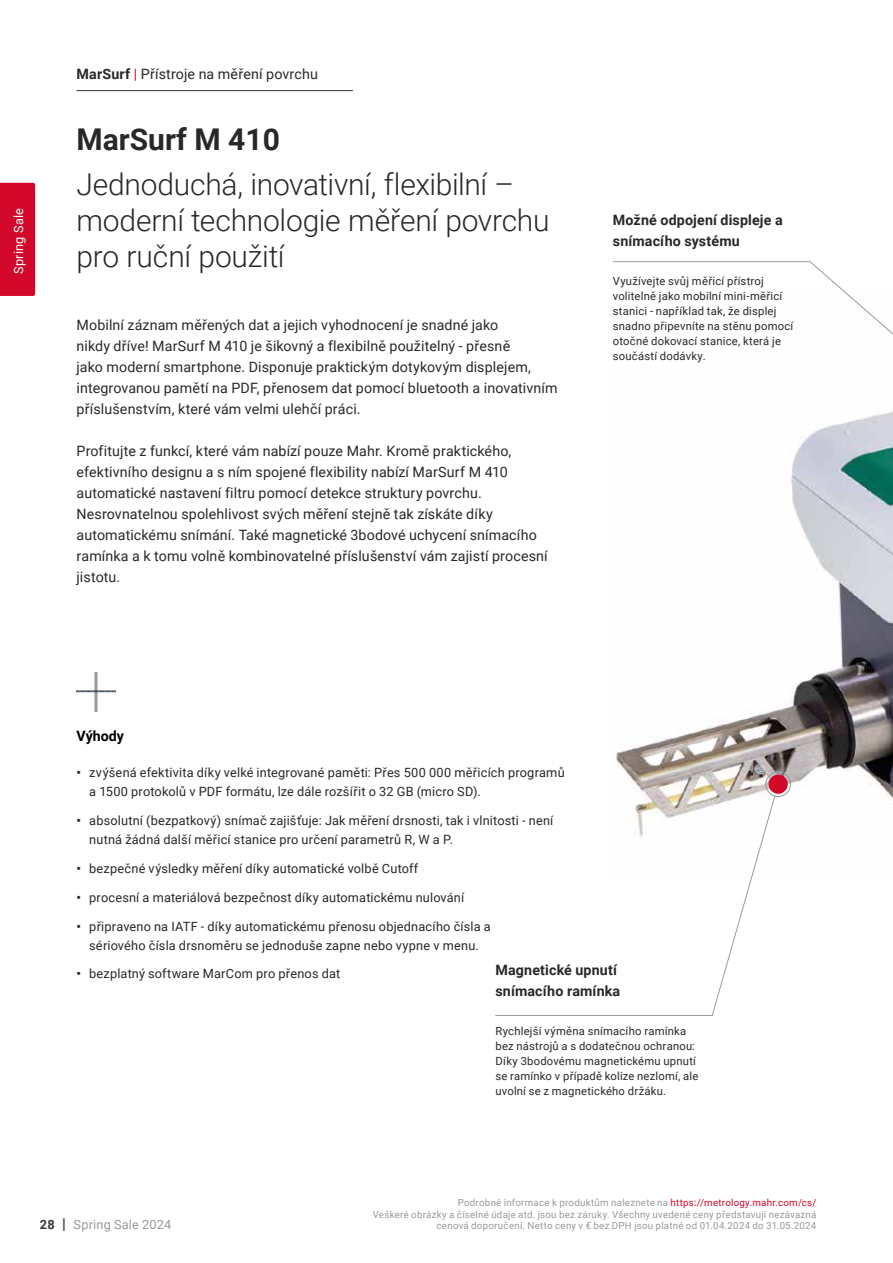
<style>
.page{position:relative;width:893px;height:1263px;background:#fff}
.page>*{position:absolute;margin:0;border:0;box-sizing:border-box;transform-origin:0 0}
.t1{font:300 30px/36px "Roboto";letter-spacing:-.01em;color:#282827}
.t2{font:700 30px "Roboto";color:#282827}
.t3{font:14.25px/21px "Roboto";letter-spacing:.01em;color:#282827}
.t4{font:700 14.25px/21px "Roboto";letter-spacing:.01em;color:#282827}
.t5{font:700 14.25px "Roboto";color:#000}
.t6{font:12.75px/18.8px "Roboto";letter-spacing:.015em;color:#282827}
.t7{font:12.75px "Roboto";letter-spacing:.015em;color:#969b9e}
.t8{font:12.75px "Roboto";letter-spacing:.015em;color:#fff}
.t9{font:11.25px/15px "Roboto";letter-spacing:.02em;color:#282827}
.t10{font:9.75px/11.7px "Roboto";letter-spacing:.025em;color:#969b9e;text-align:right}
.s1{font-weight:700}
.s2{color:#d3072a}
.s3{font-weight:700;color:#32383d}
.s4{font-weight:700;font-size:15px;color:#32383d}
</style>
<div class="page">
<div style="left:0;top:183px;width:35px;height:113px;background:#d3072a"></div>
<img style="left:77px;top:672px;width:38px;height:39px">
<img style="left:616px;top:418px;width:277px;height:380px">
<div style="left:765px;top:771px;width:26px;height:26px;border:1px solid #969b9e;border-radius:50%"></div>
<div style="left:769px;top:775px;width:19px;height:19px;background:#d3072a;border-radius:50%"></div>
<svg style="left:495px;top:795px;width:281px;height:221px"></svg>
<svg style="left:612px;top:261px;width:281px;height:157px"></svg>
<hr style="left:77px;top:90px;width:276px;height:1px;background:#32383d">
<p class="t8" style="left:10px;top:274px;width:67px;rotate:-90deg">Spring Sale</p>
<p class="t3" style="left:77px;top:63px;width:243px"><span class="s1">MarSurf</span> <span class="s2">|</span> Přístroje na měření povrchu</p>
<h1 class="t2" style="left:77px;top:118px;width:205px">MarSurf M 410</h1>
<h1 class="t1" style="left:77px;top:165px;width:474px">Jednoduchá, inovativní, flexibilní – moderní technologie měření povrchu pro ruční použití</h1>
<p class="t3" style="left:77px;top:314px;width:483px">Mobilní záznam měřených dat a jejich vyhodnocení je snadné jako<br>nikdy dříve! MarSurf M 410 je šikovný a flexibilně použitelný - přesně<br>jako moderní smartphone. Disponuje praktickým dotykovým displejem, integrovanou pamětí na PDF, přenosem dat pomocí bluetooth a inovativním příslušenstvím, které vám velmi ulehčí práci.</p>
<p class="t3" style="left:77px;top:440px;width:473px">Profitujte z funkcí, které vám nabízí pouze Mahr. Kromě praktického, efektivního designu a s ním spojené flexibility nabízí MarSurf M 410 automatické nastavení filtru pomocí detekce struktury povrchu.<br>Nesrovnatelnou spolehlivost svých měření stejně tak získáte díky automatickému snímání. Také magnetické 3bodové uchycení snímacího ramínka a k tomu volně kombinovatelné příslušenství vám zajistí procesní jistotu.</p>
<p class="t4" style="left:613px;top:209px;width:171px">Možné odpojení displeje a snímacího systému</p>
<p class="t9" style="left:613px;top:273px;width:182px">Využívejte svůj měřicí přístroj volitelně jako mobilní mini-měřicí stanici - například tak, že displej snadno připevníte na stěnu pomocí otočné dokovací stanice, která je součástí dodávky.</p>
<p class="t5" style="left:77px;top:726px;width:49px">Výhody</p>
<p class="t6" style="left:89px;top:763px;width:477px;text-indent:-13px"><span class="s1">•</span> zvýšená efektivita díky velké integrované paměti: Přes 500 000 měřicích programů a 1500 protokolů v PDF formátu, lze dále rozšířit o 32 GB (micro SD).</p>
<p class="t6" style="left:89px;top:811px;width:466px;text-indent:-13px"><span class="s1">•</span> absolutní (bezpatkový) snímač zajišťuje: Jak měření drsnosti, tak i vlnitosti - není nutná žádná další měřicí stanice pro určení parametrů R, W a P.</p>
<p class="t6" style="left:77px;top:858px;width:343px"><span class="s1">•</span> bezpečné výsledky měření díky automatické volbě Cutoff</p>
<p class="t6" style="left:77px;top:887px;width:389px"><span class="s1">•</span> procesní a materiálová bezpečnost díky automatickému nulování</p>
<p class="t6" style="left:77px;top:916px;width:416px;text-align:center"><span class="s1">•</span> připraveno na IATF - díky automatickému přenosu objednacího čísla a sériového čísla drsnoměru se jednoduše zapne nebo vypne v menu.</p>
<p class="t6" style="left:77px;top:964px;width:265px"><span class="s1">•</span> bezplatný software MarCom pro přenos dat</p>
<p class="t4" style="left:495px;top:959px;width:126px">Magnetické upnutí snímacího ramínka</p>
<p class="t9" style="left:495px;top:1023px;width:204px">Rychlejší výměna snímacího ramínka bez nástrojů a s dodatečnou ochranou:<br>Díky 3bodovému magnetickému upnutí se ramínko v případě kolize nezlomí, ale uvolní se z magnetického držáku.</p>
<p class="t7" style="left:40px;top:1215px;width:133px"><span class="s3">28</span> <span class="s4">|</span> Spring Sale 2024</p>
<p class="t10" style="left:373px;top:1196px;width:445px">Podrobné informace k produktům naleznete na <span class="s2">https://metrology.mahr.com/cs/<br></span>Veškeré obrázky a číselné údaje atd. jsou bez záruky. Všechny uvedené ceny představují nezávazná cenová doporučení. Netto ceny v € bez DPH jsou platné od 01.04.2024 do 31.05.2024</p>
</div>
